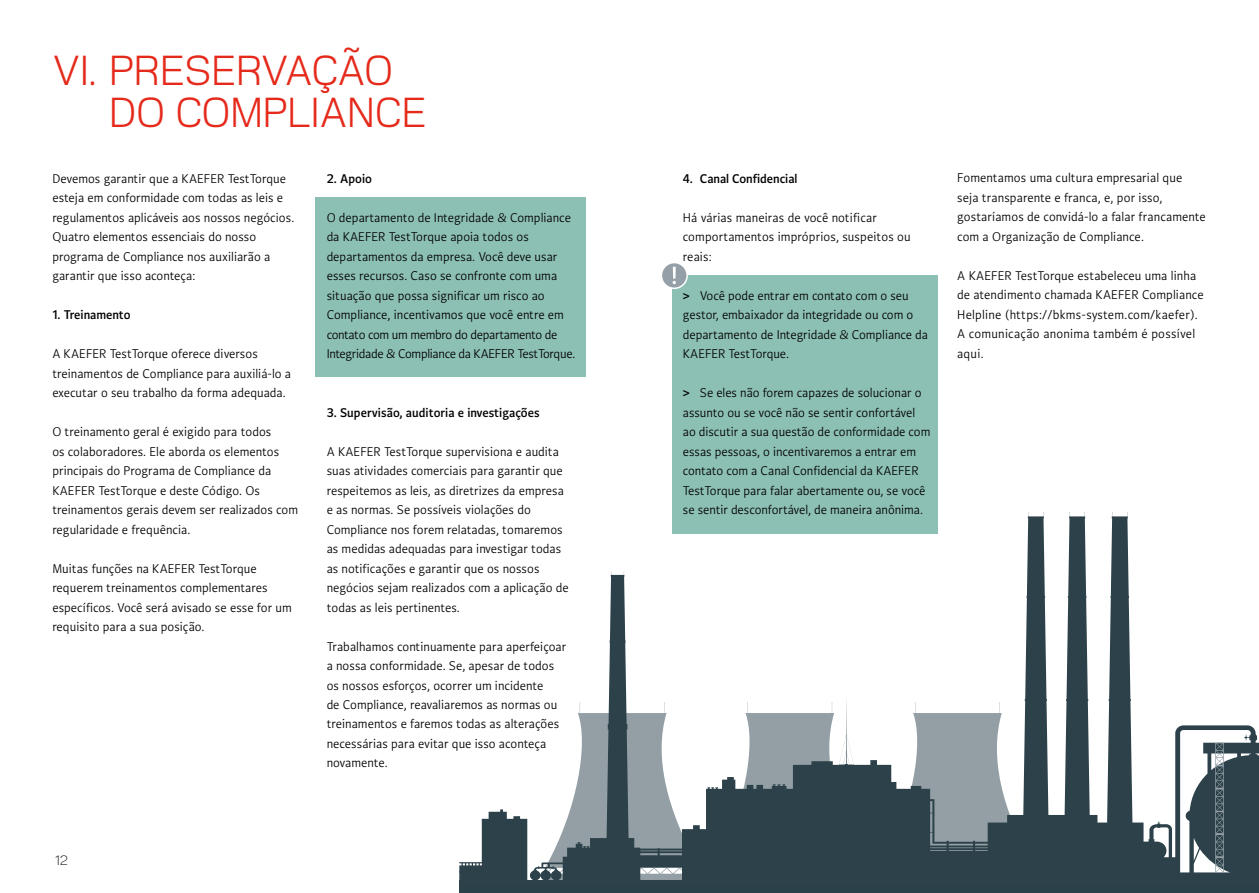
<style>
.page{position:relative;width:1259px;height:893px;background:#fff}
.page>*{position:absolute;margin:0;border:0;box-sizing:border-box;transform-origin:0 0}
.t1{font:42px/42px "Kaefer Headline";letter-spacing:.01em;color:#e52a1b}
.t2{font:13.5px/19.5px "Kaefer Copy";letter-spacing:.005em;color:#000}
.t3{font:600 13.5px "Kaefer Copy";letter-spacing:.005em;color:#000}
.t4{font:300 13.5px "Kaefer Headline";color:#000}
.s1{font-weight:600}
</style>
<div class="page">
<div style="left:459px;top:880px;width:800px;height:13px;background:#2b414a"></div>
<svg style="left:459px;top:512px;width:800px;height:368px"></svg>
<svg style="left:1215px;top:743px;width:8px;height:129px"></svg>
<div style="left:672px;top:275px;width:266px;height:259px;background:#8dc0b4"></div>
<div style="left:661px;top:263px;width:26px;height:25px;background:#949fa7;border-radius:50%"></div>
<div style="left:660px;top:262px;width:28px;height:27px;border:2px solid #fff;border-radius:50%"></div>
<svg style="left:672px;top:267px;width:4px;height:17px"></svg>
<div style="left:316px;top:197px;width:270px;height:179px;background:#8dc0b4"></div>
<h1 class="t1" style="left:109px;top:50px;width:318px;text-indent:-57px">VI. PRESERVAÇÃO<br>DO COMPLIANCE</h1>
<p class="t2" style="left:52px;top:169px;width:243px">Devemos garantir que a KAEFER TestTorque esteja em conformidade com todas as leis e regulamentos aplicáveis aos nossos negócios.<br>Quatro elementos essenciais do nosso programa de Compliance nos auxiliarão a garantir que isso aconteça:</p>
<p class="t3" style="left:52px;top:307px;width:80px">1. Treinamento</p>
<p class="t2" style="left:52px;top:344px;width:240px">A KAEFER TestTorque oferece diversos treinamentos de Compliance para auxiliá-lo a executar o seu trabalho da forma adequada.</p>
<p class="t2" style="left:52px;top:422px;width:247px">O treinamento geral é exigido para todos<br>os colaboradores. Ele aborda os elementos principais do Programa de Compliance da KAEFER TestTorque e deste Código. Os treinamentos gerais devem ser realizados com regularidade e frequência.</p>
<p class="t2" style="left:52px;top:558px;width:241px">Muitas funções na KAEFER TestTorque requerem treinamentos complementares específicos. Você será avisado se esse for um requisito para a sua posição.</p>
<p class="t3" style="left:327px;top:171px;width:47px">2. Apoio</p>
<p class="t2" style="left:327px;top:208px;width:250px">O departamento de Integridade &amp; Compliance da KAEFER TestTorque apoia todos os departamentos da empresa. Você deve usar esses recursos. Caso se confronte com uma situação que possa significar um risco ao Compliance, incentivamos que você entre em contato com um membro do departamento de Integridade &amp; Compliance da KAEFER TestTorque.</p>
<p class="t3" style="left:327px;top:405px;width:214px">3. Supervisão, auditoria e investigações</p>
<p class="t2" style="left:327px;top:441px;width:243px">A KAEFER TestTorque supervisiona e audita suas atividades comerciais para garantir que respeitemos as leis, as diretrizes da empresa e as normas. Se possíveis violações do Compliance nos forem relatadas, tomaremos as medidas adequadas para investigar todas as notificações e garantir que os nossos negócios sejam realizados com a aplicação de todas as leis pertinentes.</p>
<p class="t2" style="left:327px;top:636px;width:241px">Trabalhamos continuamente para aperfeiçoar a nossa conformidade. Se, apesar de todos os nossos esforços, ocorrer um incidente<br>de Compliance, reavaliaremos as normas ou treinamentos e faremos todas as alterações necessárias para evitar que isso aconteça novamente.</p>
<p class="t4" style="left:55px;top:853px;width:14px">12</p>
<p class="t3" style="left:683px;top:171px;width:116px">4. Canal Confidencial</p>
<p class="t2" style="left:683px;top:208px;width:229px">Há várias maneiras de você notificar comportamentos impróprios, suspeitos ou reais:</p>
<p class="t2" style="left:683px;top:286px;width:247px"><span class="s1">&gt;</span> Você pode entrar em contato com o seu gestor, embaixador da integridade ou com o departamento de Integridade &amp; Compliance da KAEFER TestTorque.</p>
<p class="t2" style="left:683px;top:383px;width:249px"><span class="s1">&gt;</span> Se eles não forem capazes de solucionar o assunto ou se você não se sentir confortável ao discutir a sua questão de conformidade com essas pessoas, o incentivaremos a entrar em contato com a Canal Confidencial da KAEFER TestTorque para falar abertamente ou, se você se sentir desconfortável, de maneira anônima.</p>
<p class="t2" style="left:957px;top:168px;width:250px">Fomentamos uma cultura empresarial que seja transparente e franca, e, por isso, gostaríamos de convidá-lo a falar francamente com a Organização de Compliance.</p>
<p class="t2" style="left:957px;top:266px;width:248px">A KAEFER TestTorque estabeleceu uma linha de atendimento chamada KAEFER Compliance Helpline (https://bkms-system.com/kaefer).<br>A comunicação anonima também é possível aqui.</p>
</div>
